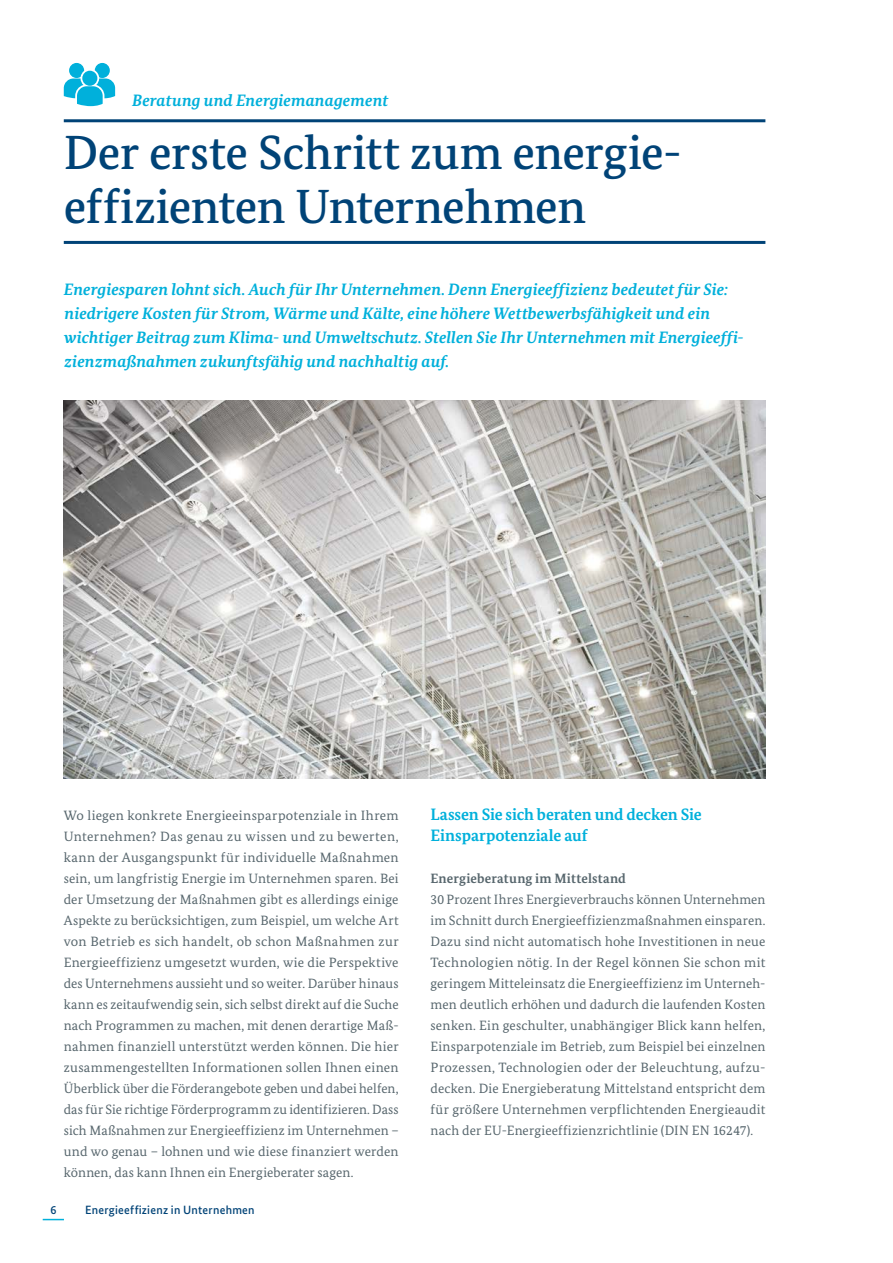
<style>
.page{position:relative;width:893px;height:1263px;background:#fff}
.page>*{position:absolute;margin:0;border:0;box-sizing:border-box;transform-origin:0 0}
.t1{font:500 48px/54px "Bundes Serif";letter-spacing:-.01em;color:#004377}
.t2{font:italic 700 16.5px/24px "Bundes Serif";letter-spacing:.005em;color:#00b0db}
.t3{font:700 16.5px/21px "Bundes Serif";letter-spacing:-.01em;color:#00b0db}
.t4{font:13.5px/21px "Bundes Serif";letter-spacing:.01em;color:#57666d;text-align:justify}
.t5{font:700 13.5px "Bundes Serif";letter-spacing:.015em;color:#57666d}
.t6{font:500 12px "Bundes Sans";letter-spacing:.02em;color:#004377}
</style>
<div class="page">
<hr style="left:64px;top:119px;width:701px;height:3px;background:#004377">
<hr style="left:64px;top:241px;width:701px;height:3px;background:#004377">
<img style="left:64px;top:400px;width:701px;height:378px">
<svg style="left:64px;top:63px;width:51px;height:43px"></svg>
<svg style="left:43px;top:1219px;width:21px;height:1px"></svg>
<p class="t2" style="left:132px;top:88px;width:258px">Beratung und Energiemanagement</p>
<h2 class="t1" style="left:64px;top:125px;width:619px">Der erste Schritt zum energie&shy;effizienten Unternehmen</h2>
<p class="t2" style="left:64px;top:277px;width:680px">Energiesparen lohnt sich. Auch für Ihr Unternehmen. Denn Energieeffizienz bedeutet für Sie: niedrigere Kosten für Strom, Wärme und Kälte, eine höhere Wettbewerbsfähigkeit und ein wichtiger Beitrag zum Klima- und Umweltschutz. Stellen Sie Ihr Unternehmen mit Energieeffi&shy;zienzmaßnahmen zukunftsfähig und nachhaltig auf.</p>
<p class="t4" style="left:64px;top:805px;width:336px">Wo liegen konkrete Energieeinsparpotenziale in Ihrem Unternehmen? Das genau zu wissen und zu bewerten, kann der Ausgangspunkt für individuelle Maßnahmen sein, um langfristig Energie im Unternehmen sparen. Bei der Umsetzung der Maßnahmen gibt es allerdings einige Aspekte zu berücksichtigen, zum Beispiel, um welche Art von Betrieb es sich handelt, ob schon Maßnahmen zur Energieeffizienz umgesetzt wurden, wie die Perspektive des Unternehmens aussieht und so weiter. Darüber hinaus kann es zeitaufwendig sein, sich selbst direkt auf die Suche nach Programmen zu machen, mit denen derartige Maß&shy;nahmen finanziell unterstützt werden können. Die hier zusammengestellten Informationen sollen Ihnen einen Überblick über die Förderangebote geben und dabei helfen, das für Sie richtige Förderprogramm zu identifizieren. Dass sich Maßnahmen zur Energieeffizienz im Unternehmen – und wo genau – lohnen und wie diese finanziert werden können, das kann Ihnen ein Energieberater sagen.</p>
<h3 class="t3" style="left:431px;top:804px;width:273px">Lassen Sie sich beraten und decken Sie<br>Einsparpotenziale auf</h3>
<h4 class="t5" style="left:431px;top:870px;width:197px">Energieberatung im Mittelstand</h4>
<p class="t4" style="left:431px;top:889px;width:336px;text-align:left">30 Prozent Ihres Energieverbrauchs können Unternehmen im Schnitt durch Energieeffizienzmaßnahmen einsparen.<br>Dazu sind nicht automatisch hohe Investitionen in neue Technologien nötig. In der Regel können Sie schon mit geringem Mitteleinsatz die Energieeffizienz im Unterneh&shy;men deutlich erhöhen und dadurch die laufenden Kosten senken. Ein geschulter, unabhängiger Blick kann helfen, Einsparpotenziale im Betrieb, zum Beispiel bei einzelnen Prozessen, Technologien oder der Beleuchtung, aufzu&shy;decken. Die Energieberatung Mittelstand entspricht dem für größere Unternehmen verpflichtenden Energieaudit nach der EU-Energieeffizienzrichtlinie (DIN EN 16247).</p>
<p class="t6" style="left:50px;top:1202px;width:7px">6</p>
<p class="t6" style="left:85px;top:1202px;width:171px">Energieeffizienz in Unternehmen</p>
</div>
